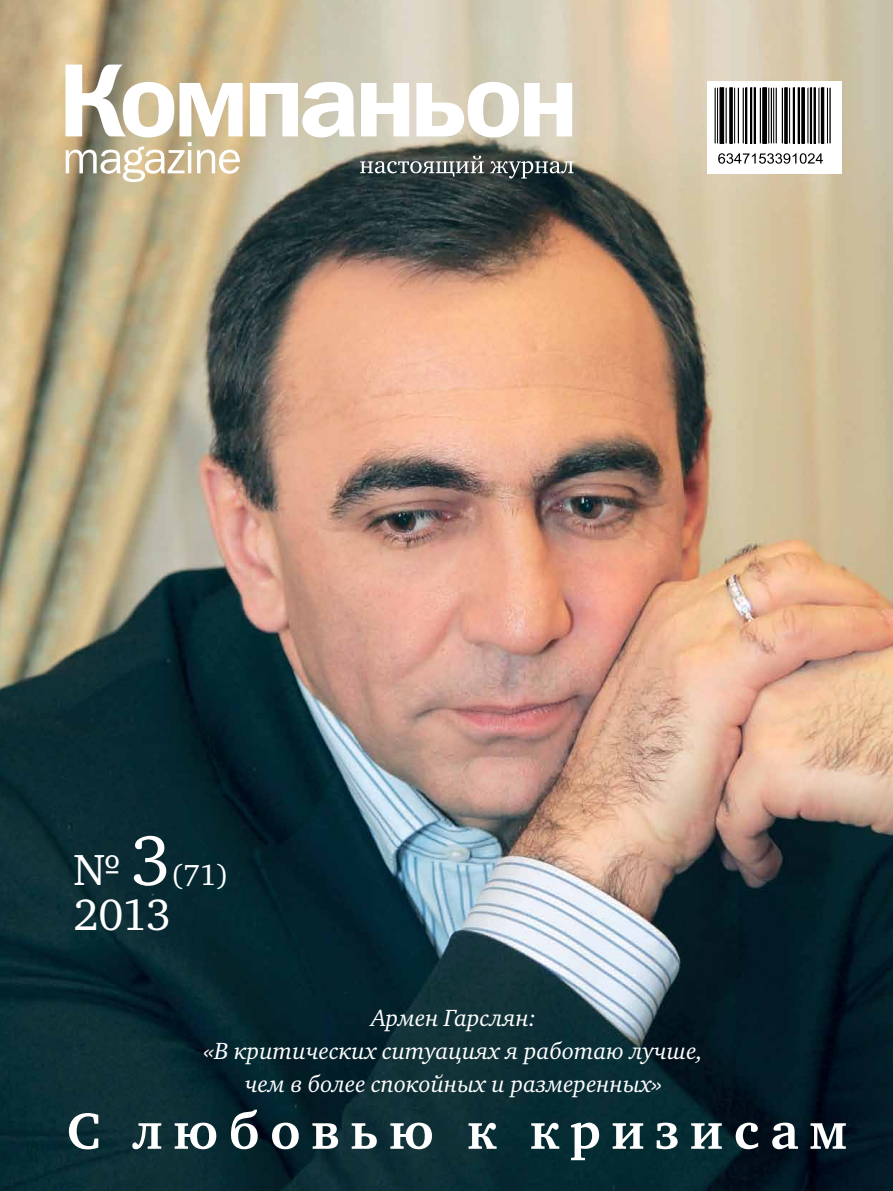
<style>
.page{position:relative;width:893px;height:1191px;background:#fff}
.page>*{position:absolute;margin:0;border:0;box-sizing:border-box;transform-origin:0 0}
.t1{font:700 52.35px "Charter ITC";letter-spacing:.2em;color:#fff}
.t2{font:45px "Charter C";color:#fff}
.t3{font:44.55px "Charter C";color:#fff}
.t4{font:29.7px "Charter C";color:#fff}
.t5{font:italic 24px/33px "Charter C";color:#fff;text-align:center}
.s1{font-size:72px}
</style>
<div class="page">
<img style="left:0;top:0;width:893px;height:1191px">
<div style="left:707px;top:81px;width:135px;height:93px;background:#fff"></div>
<hr style="left:715px;top:88px;width:1px;height:55px;background:#000">
<hr style="left:717px;top:88px;width:1px;height:55px;background:#000">
<svg style="left:719px;top:87px;width:5px;height:57px"></svg>
<hr style="left:726px;top:88px;width:1px;height:55px;background:#000">
<svg style="left:729px;top:87px;width:4px;height:57px"></svg>
<hr style="left:734px;top:88px;width:1px;height:55px;background:#000">
<div style="left:735px;top:87px;width:3px;height:57px;border:1px solid #fff"></div>
<hr style="left:738px;top:88px;width:1px;height:55px;background:#000">
<svg style="left:742px;top:87px;width:1px;height:57px"></svg>
<hr style="left:743px;top:88px;width:1px;height:55px;background:#000">
<div style="left:745px;top:87px;width:3px;height:57px;border:1px solid #000"></div>
<div style="left:750px;top:87px;width:2px;height:57px;border:1px solid #000"></div>
<div style="left:754px;top:87px;width:2px;height:57px;border:1px solid #000"></div>
<svg style="left:759px;top:88px;width:1px;height:56px"></svg>
<hr style="left:760px;top:88px;width:1px;height:55px;background:#000">
<svg style="left:762px;top:87px;width:5px;height:57px"></svg>
<hr style="left:768px;top:88px;width:1px;height:55px;background:#000">
<hr style="left:771px;top:88px;width:1px;height:55px;background:#000">
<hr style="left:773px;top:88px;width:1px;height:55px;background:#000">
<hr style="left:776px;top:88px;width:1px;height:55px;background:#000">
<svg style="left:781px;top:88px;width:1px;height:56px"></svg>
<hr style="left:782px;top:88px;width:1px;height:55px;background:#000">
<svg style="left:784px;top:87px;width:4px;height:57px"></svg>
<hr style="left:789px;top:88px;width:1px;height:55px;background:#000">
<div style="left:790px;top:87px;width:3px;height:57px;border:1px solid #fff"></div>
<div style="left:793px;top:87px;width:2px;height:57px;border:1px solid #000"></div>
<div style="left:795px;top:87px;width:3px;height:57px;border:1px solid #fff"></div>
<div style="left:798px;top:87px;width:2px;height:57px;border:1px solid #000"></div>
<svg style="left:801px;top:87px;width:4px;height:57px"></svg>
<hr style="left:807px;top:88px;width:2px;height:55px;background:#000">
<div style="left:810px;top:87px;width:2px;height:57px;border:1px solid #000"></div>
<div style="left:813px;top:87px;width:3px;height:57px;border:1px solid #000"></div>
<hr style="left:818px;top:88px;width:2px;height:55px;background:#000">
<hr style="left:821px;top:87px;width:3px;height:57px;background:#000">
<div style="left:824px;top:87px;width:3px;height:57px;border:1px solid #fff"></div>
<hr style="left:827px;top:88px;width:1px;height:55px;background:#000">
<hr style="left:829px;top:88px;width:2px;height:55px;background:#000">
<svg style="left:718px;top:153px;width:105px;height:11px"></svg>
<svg style="left:360px;top:156px;width:213px;height:22px;background:#5e6766"></svg>
<svg style="left:250px;top:82px;width:105px;height:55px"></svg>
<svg style="left:361px;top:83px;width:48px;height:53px"></svg>
<svg style="left:66px;top:65px;width:177px;height:117px"></svg>
<svg style="left:416px;top:82px;width:156px;height:55px"></svg>
<h3 class="t3" style="left:74px;top:845px;width:99px">№ <span class="s1">3</span></h3>
<p class="t4" style="left:171px;top:858px;width:59px">(71)</p>
<h2 class="t2" style="left:74px;top:890px;width:99px">2013</h2>
<p class="t5" style="left:204px;top:1002px;width:501px">Армен Гарслян:<br>«В критических ситуациях я работаю лучше, чем в более спокойных и размеренных»</p>
<h1 class="t1" style="left:67px;top:1098px;width:782px">С любовью к кризисам</h1>
</div>
